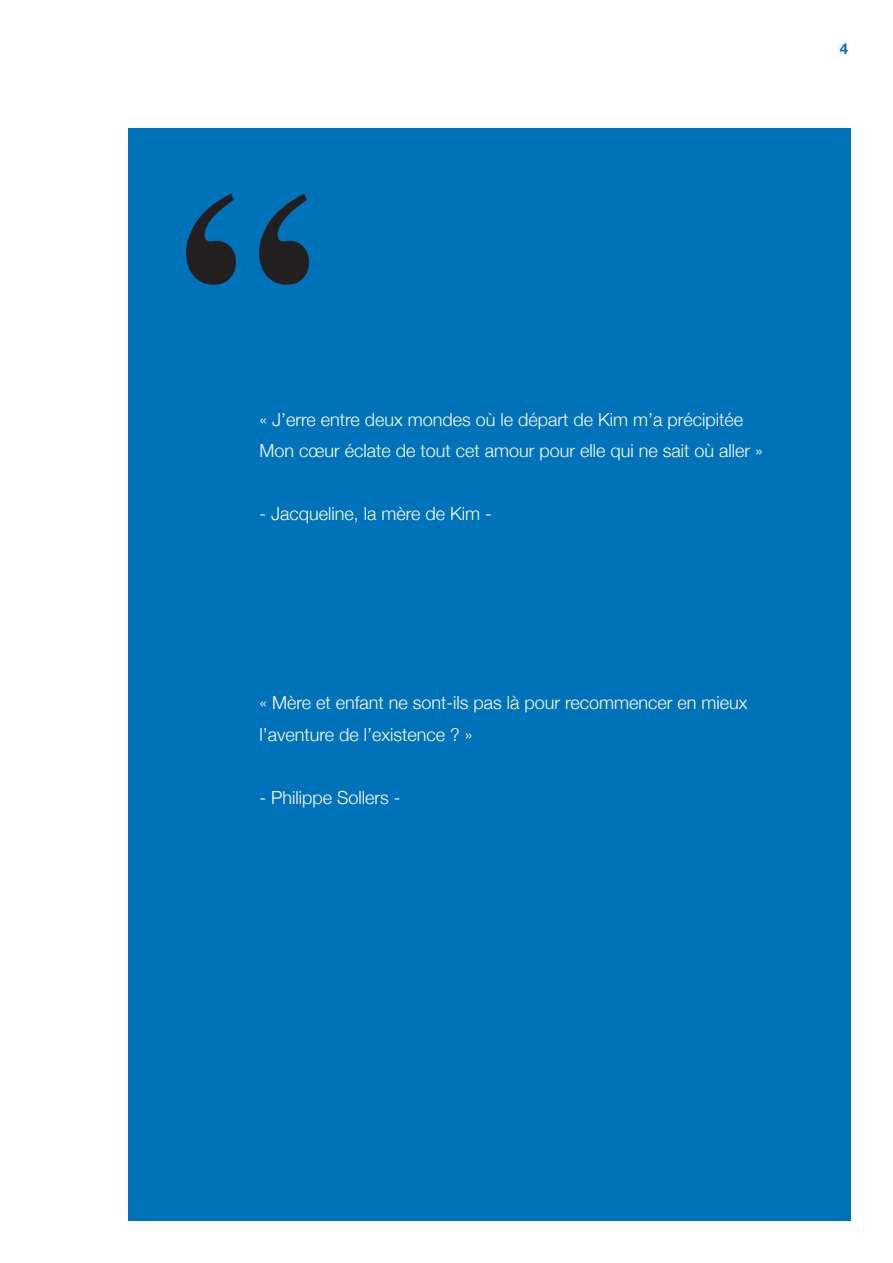
<style>
.page{position:relative;width:893px;height:1263px;background:#fff}
.page>*{position:absolute;margin:0;border:0;box-sizing:border-box;transform-origin:0 0}
.t1{font:700 270.9px "Times";color:#231f20}
.t2{font:300 18px/31.5px "Helvetica Neue";color:#fff}
.t3{font:700 15px "Helvetica Neue";color:#0072b9}
</style>
<div class="page">
<div style="left:128px;top:128px;width:722px;height:1092px;background:#0072b9"></div>
<h1 class="t1" style="left:177px;top:30px;width:137px">“</h1>
<p class="t2" style="left:259px;top:403px;width:505px">« J’erre entre deux mondes où le départ de Kim m’a précipitée<br>Mon cœur éclate de tout cet amour pour elle qui ne sait où aller »</p>
<p class="t2" style="left:259px;top:498px;width:234px">- Jacqueline, la mère de Kim -</p>
<p class="t2" style="left:259px;top:687px;width:490px">« Mère et enfant ne sont-ils pas là pour recommencer en mieux l’aventure de l’existence ? »</p>
<p class="t2" style="left:259px;top:781px;width:143px">- Philippe Sollers -</p>
<p class="t3" style="left:840px;top:39px;width:10px">4</p>
</div>
